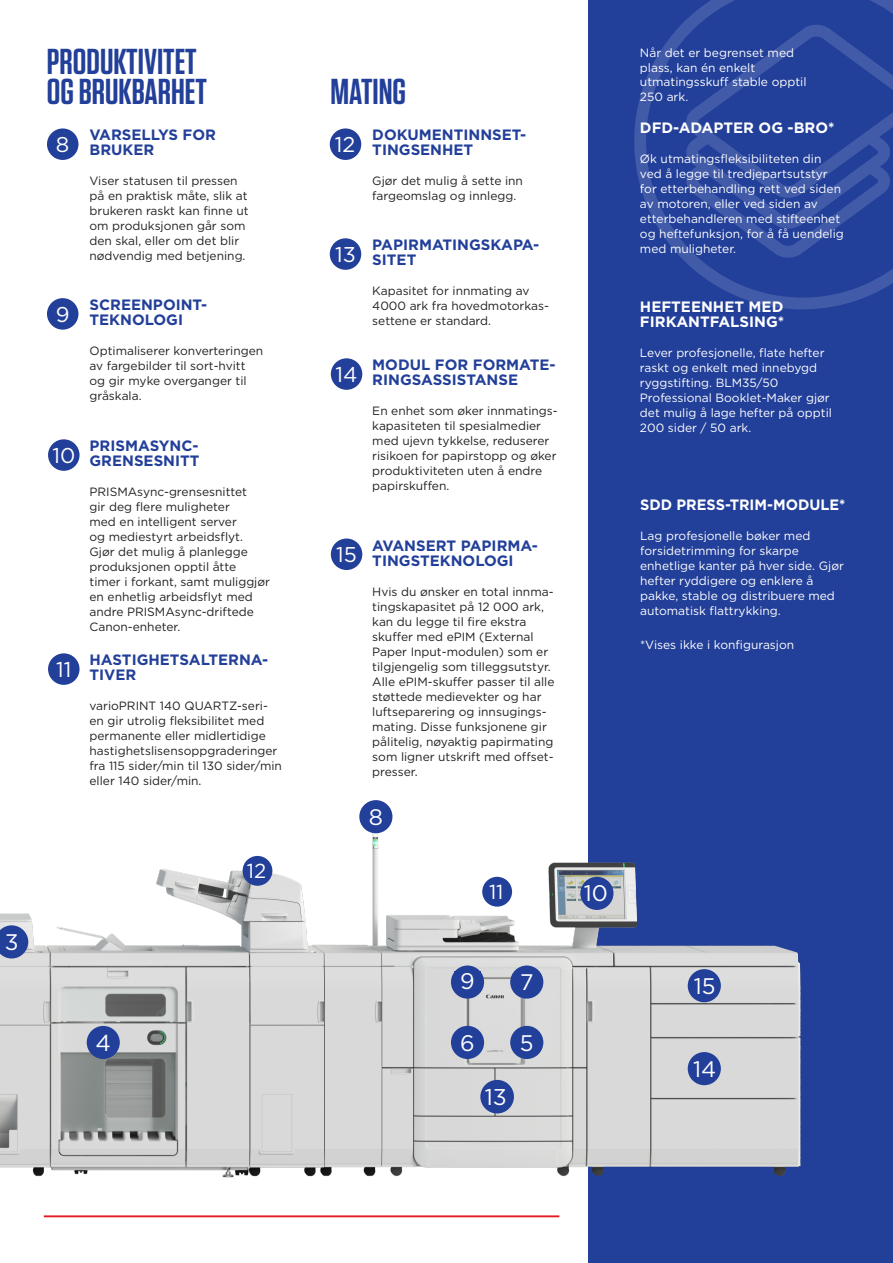
<style>
.page{position:relative;width:893px;height:1263px;background:#fff}
.page>*{position:absolute;margin:0;border:0;box-sizing:border-box;transform-origin:0 0}
.t1{font:600 36px/30px "Tungsten";color:#223f99}
.t2{font:22.95px "Gotham";color:#fff}
.t3{font:22.8px "Gotham";color:#fff}
.t4{font:22.5px "Gotham";color:#fff}
.t5{font:21.3px "Gotham";color:#fff}
.t6{font:20.25px "Gotham";color:#fff}
.DIAGRAM_subhead{font:700 15px/15px "Gotham";color:#223f99}
.DIAGRAM_subhead-2{font:700 15px "Gotham";color:#fff}
.DIAGRAM_text{font:700 15px/15px "Gotham";color:#fff}
.DIAGRAM_text-2{font:12px/15px "Gotham";color:#231f20}
.DIAGRAM_subhead-3{font:12px/15px "Gotham";color:#fff}
.DIAGRAM_text-3{font:12px/15px "Gotham";color:#fff}
.INTRO_style{font:12px "Gotham";color:#fff}
</style>
<div class="page">
<div style="left:589px;top:0;width:304px;height:1263px;background:#223f99"></div>
<img style="left:0;top:759px;width:801px;height:504px">
<svg style="left:634px;top:0;width:259px;height:309px"></svg>
<svg style="left:686px;top:23px;width:207px;height:235px"></svg>
<svg style="left:0;top:925px;width:28px;height:33px"></svg>
<div style="left:87px;top:1026px;width:33px;height:33px;background:#223f99;border-radius:50%"></div>
<div style="left:510px;top:1026px;width:33px;height:33px;background:#223f99;border-radius:50%"></div>
<div style="left:451px;top:1026px;width:33px;height:33px;background:#223f99;border-radius:50%"></div>
<div style="left:510px;top:965px;width:33px;height:34px;background:#223f99;border-radius:50%"></div>
<div style="left:451px;top:965px;width:33px;height:34px;background:#223f99;border-radius:50%"></div>
<div style="left:454px;top:971px;width:27px;height:20px;background:#223f99"></div>
<div style="left:359px;top:800px;width:33px;height:33px;background:#223f99;border-radius:50%"></div>
<div style="left:243px;top:856px;width:29px;height:30px;background:#223f99;border-radius:50%"></div>
<div style="left:480px;top:1080px;width:34px;height:33px;background:#223f99;border-radius:50%"></div>
<div style="left:580px;top:877px;width:33px;height:33px;background:#223f99;border-radius:50%"></div>
<div style="left:688px;top:969px;width:33px;height:33px;background:#223f99;border-radius:50%"></div>
<hr style="left:44px;top:1215px;width:515px;height:2px;background:#e21a21">
<div style="left:47px;top:128px;width:31px;height:32px;background:#223f99;border-radius:50%"></div>
<div style="left:47px;top:298px;width:31px;height:32px;background:#223f99;border-radius:50%"></div>
<div style="left:48px;top:439px;width:32px;height:32px;background:#223f99;border-radius:50%"></div>
<div style="left:330px;top:128px;width:31px;height:32px;background:#223f99;border-radius:50%"></div>
<div style="left:330px;top:238px;width:31px;height:32px;background:#223f99;border-radius:50%"></div>
<div style="left:331px;top:538px;width:31px;height:32px;background:#223f99;border-radius:50%"></div>
<div style="left:48px;top:653px;width:32px;height:32px;background:#223f99;border-radius:50%"></div>
<div style="left:482px;top:877px;width:30px;height:30px;background:#223f99;border-radius:50%"></div>
<div style="left:331px;top:358px;width:31px;height:32px;background:#223f99;border-radius:50%"></div>
<div style="left:688px;top:1052px;width:33px;height:33px;background:#223f99;border-radius:50%"></div>
<h3 class="t4" style="left:5px;top:928px;width:15px">3</h3>
<p class="t1" style="left:47px;top:47px;width:161px">PRODUKTIVITET<br>OG BRUKBARHET</p>
<h3 class="t5" style="left:56px;top:131px;width:15px">8</h3>
<h3 class="t5" style="left:56px;top:301px;width:15px">9</h3>
<h3 class="t5" style="left:52px;top:442px;width:24px">10</h3>
<h3 class="t5" style="left:56px;top:656px;width:17px">11</h3>
<h5 class="DIAGRAM_subhead" style="left:90px;top:128px;width:128px">VARSELLYS FOR<br>BRUKER</h5>
<p class="DIAGRAM_text-2" style="left:90px;top:173px;width:161px">Viser statusen til pressen på en praktisk måte, slik at brukeren raskt kan finne ut om produksjonen går som den skal, eller om det blir nødvendig med betjening.</p>
<h5 class="DIAGRAM_subhead" style="left:90px;top:297px;width:119px">SCREENPOINT-<br>TEKNOLOGI</h5>
<p class="DIAGRAM_text-2" style="left:90px;top:343px;width:175px">Optimaliserer konverteringen av fargebilder til sort-hvitt og gir myke overganger til gråskala.</p>
<h5 class="DIAGRAM_subhead" style="left:90px;top:438px;width:112px">PRISMASYNC-<br>GRENSESNITT</h5>
<p class="DIAGRAM_text-2" style="left:90px;top:484px;width:182px">PRISMAsync-grensesnittet<br>gir deg flere muligheter<br>med en intelligent server<br>og mediestyrt arbeidsflyt.<br>Gjør det mulig å planlegge produksjonen opptil åtte timer i forkant, samt muliggjør en enhetlig arbeidsflyt med andre PRISMAsync-driftede<br>Canon-enheter.</p>
<h5 class="DIAGRAM_subhead" style="left:90px;top:652px;width:180px">HASTIGHETSALTERNA-<br>TIVER</h5>
<p class="DIAGRAM_text-2" style="left:90px;top:698px;width:194px">varioPRINT 140 QUARTZ-seri&shy;en gir utrolig fleksibilitet med permanente eller midlertidige hastighetslisensoppgraderinger fra 115 sider/min til 130 sider/min eller 140 sider/min.</p>
<h3 class="t6" style="left:247px;top:858px;width:21px">12</h3>
<p class="t1" style="left:331px;top:77px;width:77px">MATING</p>
<h3 class="t5" style="left:335px;top:131px;width:22px">12</h3>
<h3 class="t5" style="left:335px;top:241px;width:22px">13</h3>
<h3 class="t5" style="left:336px;top:361px;width:23px">14</h3>
<h5 class="DIAGRAM_subhead" style="left:372px;top:128px;width:156px">DOKUMENTINNSET-<br>TINGSENHET</h5>
<p class="DIAGRAM_text-2" style="left:372px;top:173px;width:152px">Gjør det mulig å sette inn fargeomslag og innlegg.</p>
<h5 class="DIAGRAM_subhead" style="left:372px;top:237px;width:169px">PAPIRMATINGSKAPA-<br>SITET</h5>
<p class="DIAGRAM_text-2" style="left:372px;top:283px;width:178px">Kapasitet for innmating av<br>4000 ark fra hovedmotorkas&shy;settene er standard.</p>
<h5 class="DIAGRAM_subhead" style="left:372px;top:357px;width:185px">MODUL FOR FORMATE-<br>RINGSASSISTANSE</h5>
<p class="DIAGRAM_text-2" style="left:372px;top:403px;width:187px">En enhet som øker innmatings&shy;kapasiteten til spesialmedier med ujevn tykkelse, reduserer risikoen for papirstopp og øker produktiviteten uten å endre papirskuffen.</p>
<h3 class="t5" style="left:336px;top:541px;width:22px">15</h3>
<h5 class="DIAGRAM_subhead" style="left:372px;top:538px;width:167px">AVANSERT PAPIRMA-<br>TINGSTEKNOLOGI</h5>
<p class="DIAGRAM_text-2" style="left:372px;top:583px;width:184px">Hvis du ønsker en total innma&shy;tingskapasitet på 12 000 ark, kan du legge til fire ekstra skuffer med ePIM (External<br>Paper Input-modulen) som er tilgjengelig som tilleggsutstyr.<br>Alle ePIM-skuffer passer til alle støttede medievekter og har luftseparering og innsugings&shy;mating. Disse funksjonene gir pålitelig, nøyaktig papirmating som ligner utskrift med offset&shy;presser.</p>
<h3 class="t4" style="left:369px;top:803px;width:16px">8</h3>
<h3 class="t6" style="left:489px;top:879px;width:16px">11</h3>
<h3 class="t4" style="left:584px;top:878px;width:26px">10</h3>
<h3 class="t4" style="left:460px;top:967px;width:16px">9</h3>
<h3 class="t4" style="left:520px;top:968px;width:15px">7</h3>
<h2 class="t2" style="left:96px;top:1028px;width:17px">4</h2>
<h3 class="t4" style="left:460px;top:1028px;width:16px">6</h3>
<h3 class="t4" style="left:520px;top:1028px;width:15px">5</h3>
<h3 class="t3" style="left:485px;top:1082px;width:24px">13</h3>
<h5 class="DIAGRAM_subhead-3" style="left:640px;top:46px;width:168px;line-height:14.4px">Når det er begrenset med plass, kan én enkelt utmatingsskuff stable opptil<br>250 ark.</h5>
<h5 class="DIAGRAM_subhead-2" style="left:640px;top:118px;width:196px">DFD-ADAPTER OG -BRO*</h5>
<h5 class="DIAGRAM_subhead-3" style="left:640px;top:151px;width:205px">Øk utmatingsfleksibiliteten din ved å legge til tredjepartsutstyr for etterbehandling rett ved siden av motoren, eller ved siden av etterbehandleren med stifteenhet og heftefunksjon, for å få uendelig med muligheter.</h5>
<p class="DIAGRAM_text" style="left:640px;top:299px;width:146px">HEFTEENHET MED<br>FIRKANTFALSING*</p>
<p class="DIAGRAM_text-3" style="left:640px;top:345px;width:193px">Lever profesjonelle, flate hefter raskt og enkelt med innebygd ryggstifting. BLM35/50<br>Professional Booklet-Maker gjør det mulig å lage hefter på opptil<br>200 sider / 50 ark.</p>
<h5 class="DIAGRAM_subhead-2" style="left:640px;top:495px;width:207px">SDD PRESS-TRIM-MODULE*</h5>
<h5 class="DIAGRAM_subhead-3" style="left:640px;top:528px;width:205px">Lag profesjonelle bøker med forsidetrimming for skarpe enhetlige kanter på hver side. Gjør hefter ryddigere og enklere å pakke, stable og distribuere med automatisk flattrykking.</h5>
<h2 class="INTRO_style" style="left:640px;top:637px;width:156px">*Vises ikke i konfigurasjon</h2>
<h3 class="t4" style="left:694px;top:972px;width:23px">15</h3>
<h3 class="t4" style="left:693px;top:1054px;width:25px">14</h3>
</div>
